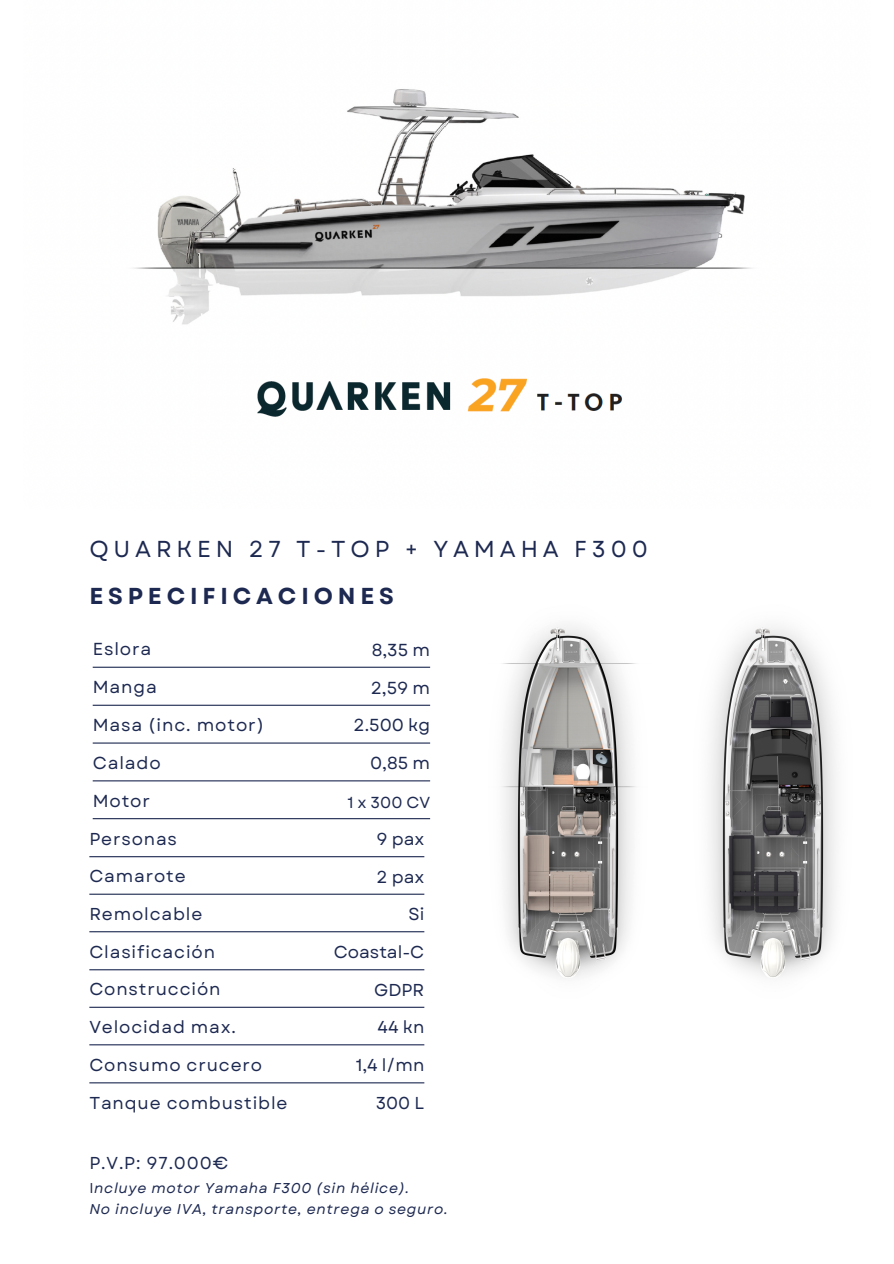
<style>
.page{position:relative;width:894px;height:1264px;background:#fff}
.page>*{position:absolute;margin:0;border:0;box-sizing:border-box;transform-origin:0 0}
.t1{font:23.1px "Garet";letter-spacing:.21em;color:#1d2951}
.t2{font:700 23.1px "Garet";letter-spacing:.21em;color:#1d2951}
.t3{font:17.4px "Garet";letter-spacing:.05em;color:#1d2951}
.t4{font:17.25px "Garet";letter-spacing:.05em;color:#1d2951}
.t5{font:17.25px "Garet";color:#1d2951}
.t6{font:15.9px "Garet";color:#1d2951}
.t7{font:italic 14.25px "Garet";letter-spacing:.05em;color:#1d2951}
.s1{font-style:normal}
</style>
<div class="page">
<img style="left:134px;top:89px;width:618px;height:328px">
<hr style="left:93px;top:666px;width:337px;height:1px;background:#1d2951">
<hr style="left:93px;top:704px;width:337px;height:1px;background:#1d2951">
<hr style="left:93px;top:742px;width:337px;height:1px;background:#1d2951">
<hr style="left:93px;top:818px;width:337px;height:1px;background:#1d2951">
<hr style="left:93px;top:780px;width:337px;height:1px;background:#1d2951">
<hr style="left:89px;top:856px;width:335px;height:1px;background:#1d2951">
<hr style="left:89px;top:893px;width:335px;height:1px;background:#1d2951">
<hr style="left:89px;top:931px;width:335px;height:1px;background:#1d2951">
<img style="left:501px;top:625px;width:136px;height:353px">
<img style="left:710px;top:626px;width:126px;height:351px">
<hr style="left:89px;top:969px;width:335px;height:1px;background:#1d2951">
<hr style="left:89px;top:1006px;width:335px;height:1px;background:#1d2951">
<hr style="left:89px;top:1044px;width:335px;height:1px;background:#1d2951">
<hr style="left:89px;top:1082px;width:335px;height:1px;background:#1d2951">
<h4 class="t1" style="left:89px;top:532px;width:559px">QUARKEN 27 T-TOP + YAMAHA F300</h4>
<h4 class="t2" style="left:89px;top:579px;width:306px">ESPECIFICACIONES</h4>
<h4 class="t3" style="left:93px;top:636px;width:60px">Eslora</h4>
<h4 class="t3" style="left:371px;top:637px;width:60px">8,35 m</h4>
<h4 class="t3" style="left:93px;top:674px;width:66px">Manga</h4>
<h4 class="t3" style="left:370px;top:675px;width:61px">2,59 m</h4>
<h4 class="t3" style="left:93px;top:712px;width:173px">Masa (inc. motor)</h4>
<h4 class="t3" style="left:353px;top:712px;width:78px">2.500 kg</h4>
<h4 class="t3" style="left:93px;top:750px;width:70px">Calado</h4>
<h4 class="t3" style="left:370px;top:750px;width:61px">0,85 m</h4>
<h4 class="t3" style="left:93px;top:788px;width:59px">Motor</h4>
<h4 class="t6" style="left:347px;top:791px;width:84px">1 x 300 CV</h4>
<h2 class="t4" style="left:89px;top:826px;width:89px">Personas</h2>
<h1 class="t4" style="left:376px;top:826px;width:49px">9 pax</h1>
<h4 class="t4" style="left:89px;top:864px;width:98px">Camarote</h4>
<h4 class="t4" style="left:376px;top:864px;width:49px">2 pax</h4>
<h4 class="t4" style="left:89px;top:901px;width:114px">Remolcable</h4>
<h4 class="t4" style="left:408px;top:901px;width:17px">Si</h4>
<h4 class="t4" style="left:89px;top:939px;width:127px">Clasificación</h4>
<h3 class="t5" style="left:334px;top:939px;width:92px">Coastal-C</h3>
<h4 class="t4" style="left:89px;top:977px;width:133px">Construcción</h4>
<h4 class="t4" style="left:374px;top:977px;width:52px">GDPR</h4>
<h4 class="t4" style="left:89px;top:1014px;width:148px">Velocidad max.</h4>
<h4 class="t4" style="left:377px;top:1014px;width:48px">44 kn</h4>
<h4 class="t4" style="left:89px;top:1052px;width:174px">Consumo crucero</h4>
<h3 class="t4" style="left:355px;top:1052px;width:70px">1,4 l/mn</h3>
<p class="t4" style="left:89px;top:1090px;width:199px">Tanque combustible</p>
<p class="t4" style="left:376px;top:1090px;width:50px">300 L</p>
<p class="t4" style="left:89px;top:1150px;width:140px">P.V.P: 97.000€</p>
<p class="t7" style="left:89px;top:1177px;width:321px"><span class="s1">I</span>ncluye motor Yamaha F300 (sin hélice).</p>
<p class="t7" style="left:89px;top:1198px;width:360px">No incluye IVA, transporte, entrega o seguro.</p>
</div>
